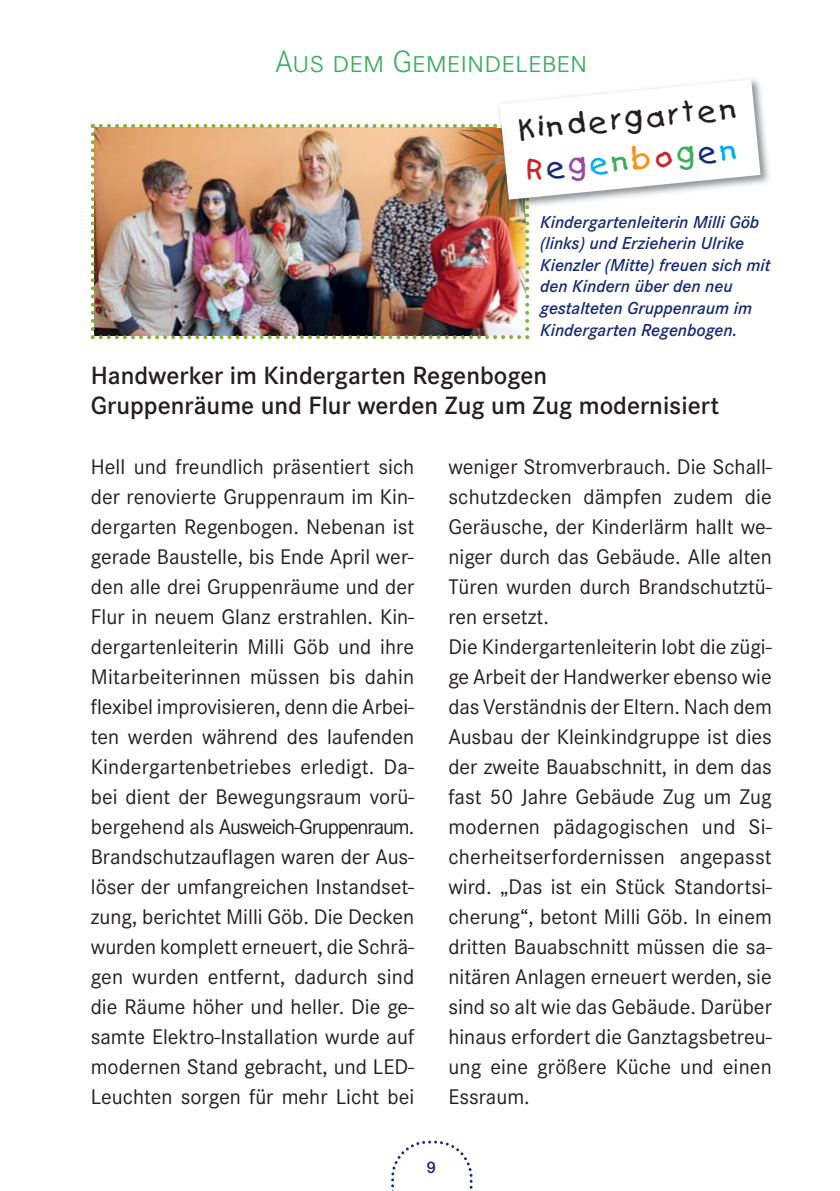
<style>
.page{position:relative;width:840px;height:1191px;background:#fff}
.page>*{position:absolute;margin:0;border:0;box-sizing:border-box;transform-origin:0 0}
.t1{font:32px/41.2px "Keypaul Normal";color:#231f20}
.t2{font:300 32px "Corporate SSC";color:#3cad5f}
.t3{font:600 26px/30px "Corporate S";color:#231f20}
.t4{font:22px/30px "Corporate S";color:#231f20;text-align:justify}
.t5{font:italic 600 18px/21.6px "Corporate S";color:#162a75}
.t6{font:500 16px "Helvetica Neue";color:#162a75}
.s1{color:#c9252b}
.s2{color:#162a75}
.s3{color:#98499c}
.s4{color:#00aeef}
.s5{color:#3cad5f}
.s6{color:#f7931d}
</style>
<div class="page">
<svg style="left:391px;top:1140px;width:82px;height:51px"></svg>
<img style="left:760px;top:86px;width:9px;height:98px">
<img style="left:91px;top:79px;width:669px;height:260px">
<h1 class="t2" style="left:275px;top:43px;width:313px">Aus dem Gemeindeleben</h1>
<h1 class="t1" style="left:516px;top:111px;width:221px;rotate:-6deg">Kindergarten<br><span class="s1">R</span><span class="s2">e</span><span class="s3">g</span><span class="s4">e</span><span class="s5">n</span><span class="s6">b</span><span class="s1">o</span><span class="s5">g</span><span class="s2">e</span><span class="s4">n</span></h1>
<p class="t5" style="left:540px;top:212px;width:232px">Kindergartenleiterin Milli Göb (links) und Erzieherin Ulrike<br>Kienzler (Mitte) freuen sich mit den Kindern über den neu gestalteten Gruppenraum im<br>Kindergarten Regenbogen.</p>
<p class="t3" style="left:91px;top:362px;width:629px">Handwerker im Kindergarten Regenbogen<br>Gruppenräume und Flur werden Zug um Zug modernisiert</p>
<p class="t4" style="left:91px;top:453px;width:325px">Hell und freundlich präsentiert sich der renovierte Gruppenraum im Kin&shy;dergarten Regenbogen. Nebenan ist gerade Baustelle, bis Ende April wer&shy;den alle drei Gruppenräume und der Flur in neuem Glanz erstrahlen. Kin&shy;dergartenleiterin Milli Göb und ihre Mitarbeiterinnen müssen bis dahin flexibel improvisieren, denn die Arbei&shy;ten werden während des laufenden Kindergartenbetriebes erledigt. Da&shy;bei dient der Bewegungsraum vorü&shy;bergehend als Ausweich-Gruppenraum.<br>Brandschutzauflagen waren der Aus&shy;löser der umfangreichen Instandset&shy;zung, berichtet Milli Göb. Die Decken wurden komplett erneuert, die Schrä&shy;gen wurden entfernt, dadurch sind die Räume höher und heller. Die ge&shy;samte Elektro-Installation wurde auf modernen Stand gebracht, und LED-Leuchten sorgen für mehr Licht bei</p>
<p class="t4" style="left:448px;top:453px;width:325px;text-align:left">weniger Stromverbrauch. Die Schall&shy;schutzdecken dämpfen zudem die Geräusche, der Kinderlärm hallt we&shy;niger durch das Gebäude. Alle alten Türen wurden durch Brandschutztü&shy;ren ersetzt.<br>Die Kindergartenleiterin lobt die zügi&shy;ge Arbeit der Handwerker ebenso wie das Verständnis der Eltern. Nach dem Ausbau der Kleinkindgruppe ist dies der zweite Bauabschnitt, in dem das fast 50 Jahre Gebäude Zug um Zug modernen pädagogischen und Si&shy;cherheitserfordernissen angepasst wird. „Das ist ein Stück Standortsi&shy;cherung“, betont Milli Göb. In einem dritten Bauabschnitt müssen die sa&shy;nitären Anlagen erneuert werden, sie sind so alt wie das Gebäude. Darüber hinaus erfordert die Ganztagsbetreu&shy;ung eine größere Küche und einen Essraum.</p>
<p class="t6" style="left:426px;top:1161px;width:10px">9</p>
</div>
